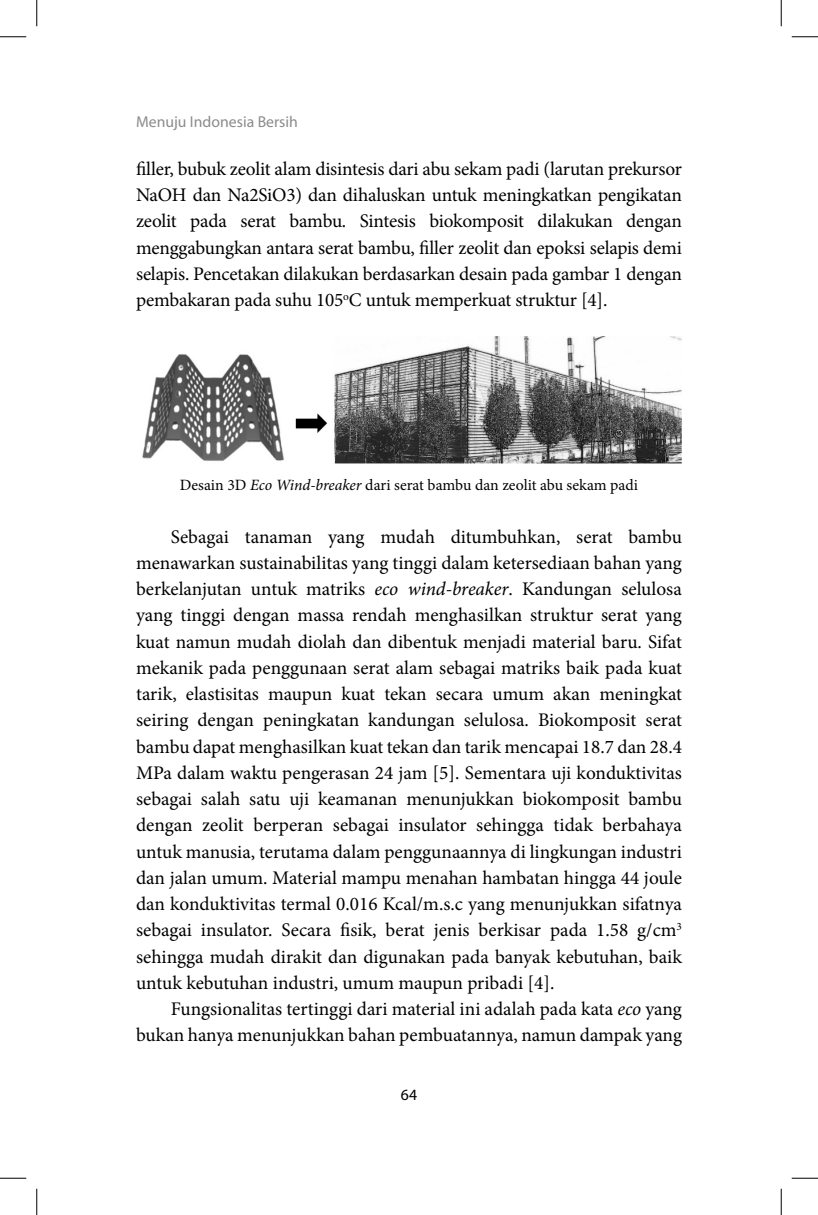
<style>
.page{position:relative;width:818px;height:1215px;background:#fff}
.page>*{position:absolute;margin:0;border:0;box-sizing:border-box;transform-origin:0 0}
.t1{font:19.25px/26.2px "Minion Pro";letter-spacing:-.005em;color:#000;text-align:justify}
.t2{font:15.75px "Minion Pro";color:#000}
.t3{font:15.75px "Myriad Pro";color:#8b8b8b}
.t4{font:15.75px "Myriad Pro";color:#000}
.s1{font-style:italic}
</style>
<div class="page">
<img style="left:142px;top:337px;width:540px;height:127px">
<svg style="left:0;top:36px;width:26px;height:1px"></svg>
<svg style="left:791px;top:36px;width:27px;height:1px"></svg>
<svg style="left:0;top:1177px;width:26px;height:1px"></svg>
<svg style="left:791px;top:1177px;width:27px;height:1px"></svg>
<svg style="left:36px;top:0;width:1px;height:26px"></svg>
<svg style="left:36px;top:1188px;width:1px;height:26px"></svg>
<svg style="left:781px;top:0;width:1px;height:26px"></svg>
<svg style="left:781px;top:1188px;width:1px;height:26px"></svg>
<p class="t3" style="left:136px;top:112px;width:163px">Menuju Indonesia Bersih</p>
<p class="t1" style="left:136px;top:156px;width:547px">filler, bubuk zeolit alam disintesis dari abu sekam padi (larutan prekursor NaOH dan Na2SiO3) dan dihaluskan untuk meningkatkan pengikatan zeolit pada serat bambu. Sintesis biokomposit dilakukan dengan menggabungkan antara serat bambu, filler zeolit dan epoksi selapis demi selapis. Pencetakan dilakukan berdasarkan desain pada gambar 1 dengan pembakaran pada suhu 105<sup>o</sup>C untuk memperkuat struktur [4].</p>
<p class="t2" style="left:180px;top:474px;width:459px">Desain 3D <span class="s1">Eco Wind-breaker</span> dari serat bambu dan zeolit abu sekam padi</p>
<p class="t1" style="left:136px;top:523px;width:547px;text-indent:35px">Sebagai tanaman yang mudah ditumbuhkan, serat bambu menawarkan sustainabilitas yang tinggi dalam ketersediaan bahan yang berkelanjutan untuk matriks <span class="s1">eco wind-breaker</span>. Kandungan selulosa yang tinggi dengan massa rendah menghasilkan struktur serat yang kuat namun mudah diolah dan dibentuk menjadi material baru. Sifat mekanik pada penggunaan serat alam sebagai matriks baik pada kuat tarik, elastisitas maupun kuat tekan secara umum akan meningkat seiring dengan peningkatan kandungan selulosa. Biokomposit serat bambu dapat menghasilkan kuat tekan dan tarik mencapai 18.7 dan 28.4<br>MPa dalam waktu pengerasan 24 jam [5]. Sementara uji konduktivitas sebagai salah satu uji keamanan menunjukkan biokomposit bambu dengan zeolit berperan sebagai insulator sehingga tidak berbahaya untuk manusia, terutama dalam penggunaannya di lingkungan industri dan jalan umum. Material mampu menahan hambatan hingga 44 joule dan konduktivitas termal 0.016 Kcal/m.s.c yang menunjukkan sifatnya sebagai insulator. Secara fisik, berat jenis berkisar pada 1.58 g/cm<sup>3 </sup>sehingga mudah dirakit dan digunakan pada banyak kebutuhan, baik untuk kebutuhan industri, umum maupun pribadi [4].</p>
<p class="t1" style="left:136px;top:996px;width:547px;text-align:right">Fungsionalitas tertinggi dari material ini adalah pada kata <span class="s1">eco</span> yang bukan hanya menunjukkan bahan pembuatannya, namun dampak yang</p>
<p class="t4" style="left:401px;top:1084px;width:18px">64</p>
</div>
